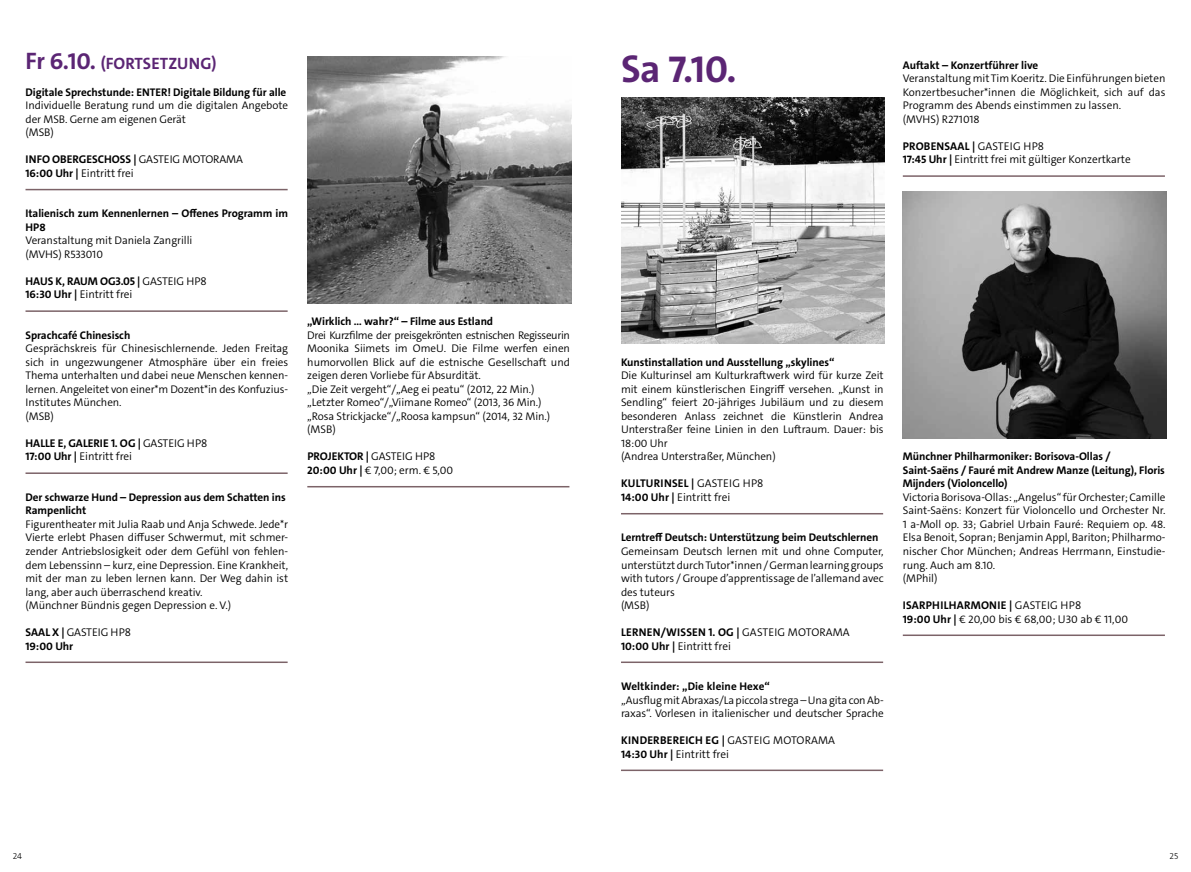
<style>
.page{position:relative;width:1191px;height:872px;background:#fff}
.page>*{position:absolute;margin:0;border:0;box-sizing:border-box;transform-origin:0 0}
.t1{font:700 39px "The Sans C5";color:#5b2574}
.t2{font:700 16.5px "The Sans C5";letter-spacing:.005em;color:#5b2574}
.t3{font:300 11.25px/13.5px "The Sans C5";letter-spacing:-.005em;color:#000}
.t4{font:700 11.25px/13.5px "The Sans C5";color:#000}
.t5{font:700 11.25px/13.5px "The Sans C5";letter-spacing:.02em;color:#000}
.t6{font:300 11.1px/13.5px "The Sans C5";letter-spacing:-.005em;color:#000}
.t7{font:700 11.1px/13.5px "The Sans C5";letter-spacing:-.005em;color:#000}
.t8{font:300 9px "The Sans C5";color:#000}
.s1{font-size:24px}
.s2{font-weight:700}
.s3{font-weight:300}
</style>
<div class="page">
<hr style="left:26px;top:189px;width:262px;height:1px;background:#7c6368">
<hr style="left:26px;top:310px;width:262px;height:2px;background:#7c6368">
<hr style="left:26px;top:472px;width:262px;height:2px;background:#7c6368">
<hr style="left:26px;top:661px;width:262px;height:2px;background:#7c6368">
<img style="left:307px;top:57px;width:264px;height:246px">
<hr style="left:307px;top:486px;width:262px;height:1px;background:#7c6368">
<img style="left:621px;top:97px;width:263px;height:247px">
<hr style="left:621px;top:513px;width:262px;height:1px;background:#7c6368">
<hr style="left:621px;top:661px;width:262px;height:2px;background:#7c6368">
<hr style="left:621px;top:769px;width:262px;height:2px;background:#7c6368">
<hr style="left:902px;top:175px;width:263px;height:2px;background:#7c6368">
<img style="left:902px;top:192px;width:264px;height:246px">
<hr style="left:902px;top:634px;width:263px;height:2px;background:#7c6368">
<h2 class="t2" style="left:26px;top:53px;width:192px"><span class="s1">Fr 6.10.</span> (FORTSETZUNG)</h2>
<p class="t7" style="left:26px;top:85px;width:262px">Digitale Sprechstunde: ENTER! Digitale Bildung für alle</p>
<p class="t6" style="left:26px;top:99px;width:264px">Individuelle Beratung rund um die digitalen Angebote der MSB. Gerne am eigenen Gerät<br>(MSB)</p>
<p class="t3" style="left:26px;top:153px;width:219px"><span class="s2">INFO OBERGESCHOSS |</span> GASTEIG MOTORAMA<br><span class="s2">16:00 Uhr |</span> Eintritt frei</p>
<p class="t7" style="left:26px;top:207px;width:264px">Italienisch zum Kennenlernen – Offenes Programm im<br>HP8</p>
<p class="t6" style="left:26px;top:234px;width:168px">Veranstaltung mit Daniela Zangrilli (MVHS) R533010</p>
<p class="t4" style="left:26px;top:274px;width:183px">HAUS K, RAUM OG3.05 | <span class="s3">GASTEIG HP8<br></span>16:30 Uhr | <span class="s3">Eintritt frei</span></p>
<p class="t7" style="left:26px;top:328px;width:106px">Sprachcafé Chinesisch</p>
<p class="t6" style="left:26px;top:342px;width:264px">Gesprächskreis für Chinesischlernende. Jeden Freitag sich in ungezwungener Atmosphäre über ein freies Thema unterhalten und dabei neue Menschen kennen&shy;lernen. Angeleitet von einer*m Dozent*in des Konfuzius-Institutes München.<br>(MSB)</p>
<p class="t4" style="left:26px;top:436px;width:183px">HALLE E, GALERIE 1. OG | <span class="s3">GASTEIG HP8<br></span>17:00 Uhr | <span class="s3">Eintritt frei</span></p>
<p class="t7" style="left:26px;top:490px;width:262px">Der schwarze Hund – Depression aus dem Schatten ins<br>Rampenlicht</p>
<p class="t6" style="left:26px;top:517px;width:264px">Figurentheater mit Julia Raab und Anja Schwede. Jede*r Vierte erlebt Phasen diffuser Schwermut, mit schmer&shy;zender Antriebslosigkeit oder dem Gefühl von fehlen&shy;dem Lebenssinn – kurz, eine Depression. Eine Krankheit, mit der man zu leben lernen kann. Der Weg dahin ist lang, aber auch überraschend kreativ.<br>(Münchner Bündnis gegen Depression e. V.)</p>
<p class="t4" style="left:26px;top:625px;width:107px">SAAL X | <span class="s3">GASTEIG HP8<br></span>19:00 Uhr</p>
<p class="t7" style="left:307px;top:315px;width:187px">„Wirklich … wahr?“ – Filme aus Estland</p>
<p class="t6" style="left:307px;top:328px;width:264px">Drei Kurzfilme der preisgekrönten estnischen Regisseurin Moonika Siimets im OmeU. Die Filme werfen einen humorvollen Blick auf die estnische Gesellschaft und zeigen deren Vorliebe für Absurdität.<br>„Die Zeit vergeht“/„Aeg ei peatu“ (2012, 22 Min.) „Letzter Romeo“/„Viimane Romeo“ (2013, 36 Min.) „Rosa Strickjacke“/„Roosa kampsun“ (2014, 32 Min.) (MSB)</p>
<p class="t3" style="left:307px;top:450px;width:147px"><span class="s2">PROJEKTOR |</span> GASTEIG HP8<br><span class="s2">20:00 Uhr |</span> € 7,00; erm. € 5,00</p>
<h1 class="t1" style="left:621px;top:44px;width:117px">Sa 7.10.</h1>
<p class="t7" style="left:902px;top:58px;width:137px">Auftakt – Konzertführer live</p>
<p class="t6" style="left:902px;top:72px;width:264px">Veranstaltung mit Tim Koeritz. Die Einführungen bieten Konzertbesucher*innen die Möglichkeit, sich auf das Programm des Abends einstimmen zu lassen.<br>(MVHS) R271018</p>
<p class="t3" style="left:902px;top:139px;width:229px"><span class="s2">PROBENSAAL |</span> GASTEIG HP8<br><span class="s2">17:45 Uhr |</span> Eintritt frei mit gültiger Konzertkarte</p>
<p class="t7" style="left:621px;top:355px;width:215px">Kunstinstallation und Ausstellung „skylines“</p>
<p class="t6" style="left:621px;top:369px;width:264px">Die Kulturinsel am Kulturkraftwerk wird für kurze Zeit mit einem künstlerischen Eingriff versehen. „Kunst in Sendling“ feiert 20-jähriges Jubiläum und zu diesem besonderen Anlass zeichnet die Künstlerin Andrea Unterstraßer feine Linien in den Luftraum. Dauer: bis 18:00 Uhr<br>(Andrea Unterstraßer, München)</p>
<p class="t3" style="left:621px;top:477px;width:144px"><span class="s2">KULTURINSEL |</span> GASTEIG HP8<br><span class="s2">14:00 Uhr |</span> Eintritt frei</p>
<p class="t7" style="left:621px;top:531px;width:259px">Lerntreff Deutsch: Unterstützung beim Deutschlernen</p>
<p class="t6" style="left:621px;top:544px;width:264px">Gemeinsam Deutsch lernen mit und ohne Computer, unterstützt durch Tutor*innen / German learning groups with tutors / Groupe d’apprentissage de l’allemand avec des tuteurs<br>(MSB)</p>
<p class="t5" style="left:621px;top:625px;width:230px">LERNEN/WISSEN 1. OG | <span class="s3">GASTEIG MOTORAMA<br></span>10:00 Uhr | <span class="s3">Eintritt frei</span></p>
<p class="t7" style="left:621px;top:679px;width:150px">Weltkinder: „Die kleine Hexe“</p>
<p class="t6" style="left:621px;top:693px;width:264px">„Ausflug mit Abraxas/La piccola strega – Una gita con Ab&shy;raxas“. Vorlesen in italienischer und deutscher Sprache</p>
<p class="t3" style="left:621px;top:733px;width:215px"><span class="s2">KINDERBEREICH EG |</span> GASTEIG MOTORAMA<br><span class="s2">14:30 Uhr |</span> Eintritt frei</p>
<p class="t7" style="left:902px;top:450px;width:263px">Münchner Philharmoniker: Borisova-Ollas /<br>Saint-Saëns / Fauré mit Andrew Manze (Leitung), Floris<br>Mijnders (Violoncello)</p>
<p class="t6" style="left:902px;top:490px;width:264px">Victoria Borisova-Ollas: „Angelus“ für Orchester; Camille Saint-Saëns: Konzert für Violoncello und Orchester Nr.<br>1 a-Moll op. 33; Gabriel Urbain Fauré: Requiem op. 48.<br>Elsa Benoit, Sopran; Benjamin Appl, Bariton; Philharmo&shy;nischer Chor München; Andreas Herrmann, Einstudie&shy;rung. Auch am 8.10.<br>(MPhil)</p>
<p class="t3" style="left:902px;top:598px;width:227px"><span class="s2">ISARPHILHARMONIE |</span> GASTEIG HP8<br><span class="s2">19:00 Uhr |</span> € 20,00 bis € 68,00; U30 ab € 11,00</p>
<p class="t8" style="left:13px;top:850px;width:11px">24</p>
<p class="t8" style="left:1169px;top:850px;width:10px">25</p>
</div>
